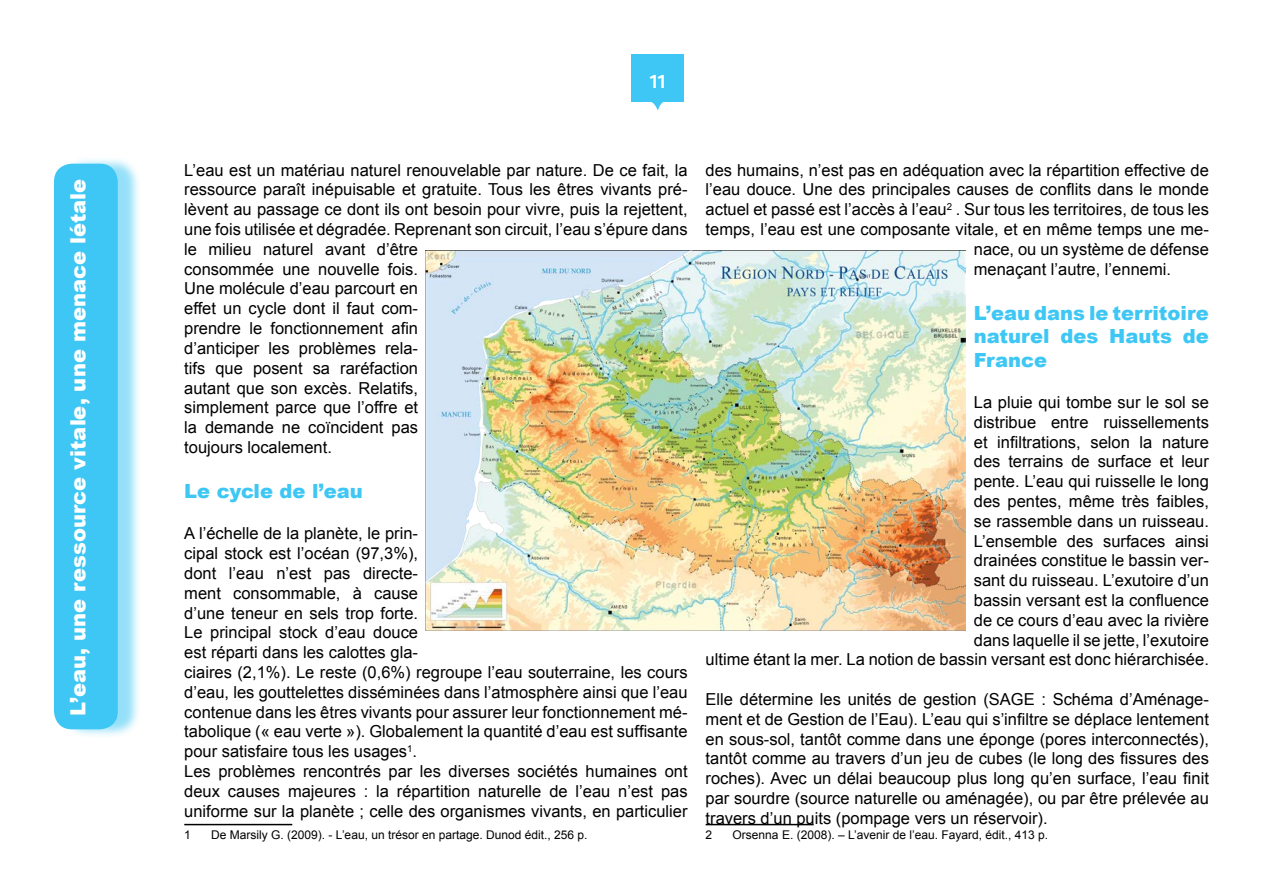
<style>
.page{position:relative;width:1263px;height:893px;background:#fff}
.page>*{position:absolute;margin:0;border:0;box-sizing:border-box;transform-origin:0 0}
.t1{font:24.75px "RNPC";color:#fff}
.t2{font:900 21px "Arial";color:#fff}
.t3{font:900 19.5px/23.4px "Arial";color:#3ec7f4;text-align:justify}
.t4{font:16.5px/19.8px "Arial";color:#000}
.t5{font:12px "Arial";color:#000}
</style>
<div class="page">
<hr style="left:184px;top:824px;width:108px;height:1px;background:#000">
<hr style="left:706px;top:824px;width:108px;height:1px;background:#000">
<div style="left:60px;top:156px;width:81px;height:583px;background:#3ec7f4;opacity:.55"></div>
<div style="left:54px;top:164px;width:64px;height:565px;background:#3ec7f4;border-radius:18px"></div>
<img style="left:425px;top:251px;width:540px;height:380px">
<svg style="left:651px;top:102px;width:12px;height:9px"></svg>
<div style="left:631px;top:54px;width:53px;height:48px;background:#3ec7f4"></div>
<p class="t2" style="left:63px;top:715px;width:538px;rotate:-90deg">L’eau, une ressource vitale, une menace létale</p>
<h1 class="t1" style="left:650px;top:67px;width:17px">11</h1>
<p class="t4" style="left:184px;top:160px;width:505px">L’eau est un matériau naturel renouvelable par nature. De ce fait, la ressource paraît inépuisable et gratuite. Tous les êtres vivants pré&shy;lèvent au passage ce dont ils ont besoin pour vivre, puis la rejettent, une fois utilisée et dégradée. Reprenant son circuit, l’eau s’épure dans le milieu naturel avant d’être<br>consommée une nouvelle fois.<br>Une molécule d’eau parcourt en<br>effet un cycle dont il faut com-<br>prendre le fonctionnement afin<br>d’anticiper les problèmes rela-<br>tifs que posent sa raréfaction<br>autant que son excès. Relatifs,<br>simplement parce que l’offre et<br>la demande ne coïncident pas<br>toujours localement.</p>
<p class="t3" style="left:184px;top:479px;width:180px">Le cycle de l’eau</p>
<p class="t4" style="left:184px;top:524px;width:505px">A l’échelle de la planète, le prin-<br>cipal stock est l’océan (97,3%),<br>dont l’eau n’est pas directe-<br>ment consommable, à cause<br>d’une teneur en sels trop forte.<br>Le principal stock d’eau douce<br>est réparti dans les calottes gla-<br>ciaires (2,1%). Le reste (0,6%) regroupe l’eau souterraine, les cours d’eau, les gouttelettes disséminées dans l’atmosphère ainsi que l’eau contenue dans les êtres vivants pour assurer leur fonctionnement mé&shy;tabolique (« eau verte »). Globalement la quantité d’eau est suffisante pour satisfaire tous les usages<sup>1</sup>.<br>Les problèmes rencontrés par les diverses sociétés humaines ont deux causes majeures : la répartition naturelle de l’eau n’est pas uniforme sur la planète ; celle des organismes vivants, en particulier</p>
<p class="t5" style="left:184px;top:827px;width:8px">1</p>
<p class="t5" style="left:211px;top:827px;width:378px">De Marsily G. (2009). - L’eau, un trésor en partage. Dunod édit., 256 p.</p>
<p class="t4" style="left:706px;top:160px;width:505px">des humains, n’est pas en adéquation avec la répartition effective de</p>
<p class="t4" style="left:706px;top:180px;width:505px">l’eau douce. Une des principales causes de conflits dans le monde</p>
<p class="t4" style="left:706px;top:200px;width:505px">actuel et passé est l’accès à l’eau<sup>2</sup> . Sur tous les territoires, de tous les</p>
<p class="t4" style="left:706px;top:220px;width:505px">temps, l’eau est une composante vitale, et en même temps une me-</p>
<p class="t4" style="left:974px;top:239px;width:237px">nace, ou un système de défense</p>
<p class="t4" style="left:974px;top:259px;width:199px">menaçant l’autre, l’ennemi.</p>
<p class="t3" style="left:974px;top:300px;width:237px">L’eau dans le territoire naturel des Hauts de France</p>
<p class="t4" style="left:706px;top:392px;width:505px;text-align:right">La pluie qui tombe sur le sol se<br>distribue entre ruissellements<br>et infiltrations, selon la nature<br>des terrains de surface et leur<br>pente. L’eau qui ruisselle le long<br>des pentes, même très faibles,<br>se rassemble dans un ruisseau.<br>L’ensemble des surfaces ainsi<br>drainées constitue le bassin ver-<br>sant du ruisseau. L’exutoire d’un<br>bassin versant est la confluence<br>de ce cours d’eau avec la rivière<br>dans laquelle il se jette, l’exutoire<br>ultime étant la mer. La notion de bassin versant est donc hiérarchisée.</p>
<p class="t4" style="left:706px;top:689px;width:505px;text-align:justify">Elle détermine les unités de gestion (SAGE : Schéma d’Aménage&shy;ment et de Gestion de l’Eau). L’eau qui s’infiltre se déplace lentement en sous-sol, tantôt comme dans une éponge (pores interconnectés), tantôt comme au travers d’un jeu de cubes (le long des fissures des roches). Avec un délai beaucoup plus long qu’en surface, l’eau finit par sourdre (source naturelle ou aménagée), ou par être prélevée au travers d’un puits (pompage vers un réservoir).</p>
<p class="t5" style="left:706px;top:827px;width:8px">2</p>
<p class="t5" style="left:733px;top:827px;width:317px">Orsenna E. (2008). – L’avenir de l’eau. Fayard, édit., 413 p.</p>
</div>
